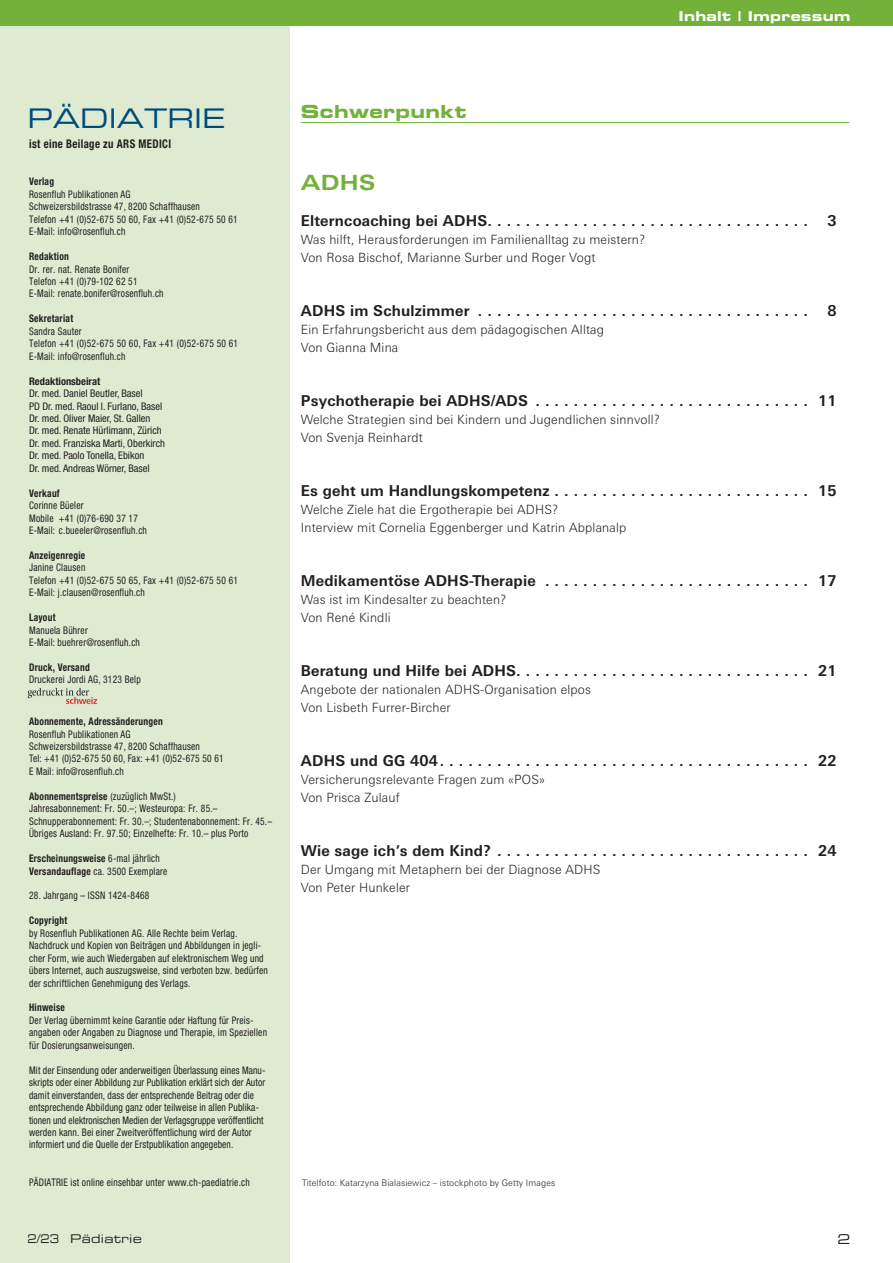
<style>
.page{position:relative;width:893px;height:1263px;background:#fff}
.page>*{position:absolute;margin:0;border:0;box-sizing:border-box;transform-origin:0 0}
.t1{font:27px "Eurostile Extended Two";color:#004a7f}
.t2{font:700 21px "Linotype Univers Extd";color:#73b13b}
.t3{font:18px "Eurostile Bold Extended Two";letter-spacing:.02em;color:#73b13b}
.t4{font:700 15px "Linotype Univers Basic";letter-spacing:.015em;color:#231f20}
.t5{font:13.5px "Eurostile Bold Extended Two";letter-spacing:.02em;color:#fff}
.t6{font:13.5px "Eurostile Extended Two";color:#231f20}
.t7{font:300 12.75px/18px "Linotype Univers Basic";letter-spacing:.015em;color:#231f20}
.t8{font:700 condensed 12px "Helvetica Neue";letter-spacing:.035em;color:#231f20;scale:.9 1}
.t9{font:12px "Eurostile Extended Two";letter-spacing:.02em;color:#231f20;scale:.8 1}
.t10{font:condensed 10.5px/12.5px "Helvetica Neue";letter-spacing:.025em;color:#231f20;scale:.9 1}
.t11{font:condensed 10.5px/12.5px "Helvetica Neue";color:#231f20}
.t12{font:700 condensed 10.5px "Helvetica Neue";letter-spacing:.025em;color:#231f20;scale:.9 1}
.t13{font:700 condensed 10.5px/12.5px "Helvetica Neue";letter-spacing:.025em;color:#231f20;scale:.9 1}
.t14{font:700 condensed 10.5px "Helvetica Neue";color:#231f20}
.t15{font:300 9px "Linotype Univers Basic";letter-spacing:.015em;color:#231f20}
.s1{font-weight:700}
.s2{font-weight:400}
</style>
<div class="page">
<div style="left:0;top:0;width:289px;height:1263px;background:#deebd1"></div>
<hr style="left:301px;top:122px;width:548px;height:1px;background:#73b13b">
<div style="left:0;top:0;width:893px;height:26px;background:#73b13b"></div>
<img style="left:27px;top:688px;width:71px;height:17px">
<p class="t5" style="left:678px;top:7px;width:174px">Inhalt | Impressum</p>
<h1 class="t1" style="left:28px;top:99px;width:199px">PÄDIATRIE</h1>
<p class="t8" style="left:29px;top:136px;width:159px">ist eine Beilage zu ARS MEDICI</p>
<p class="t12" style="left:29px;top:175px;width:29px">Verlag</p>
<p class="t10" style="left:29px;top:188px;width:233px">Rosenfluh Publikationen AG<br>Schweizersbildstrasse 47, 8200 Schaffhausen<br>Telefon +41 (0)52-675 50 60, Fax +41 (0)52-675 50 61<br>E-Mail: info@rosenfluh.ch</p>
<p class="t12" style="left:29px;top:250px;width:46px">Redaktion</p>
<p class="t10" style="left:29px;top:263px;width:151px">Dr. rer. nat. Renate Bonifer<br>Telefon +41 (0)79-102 62 51<br>E-Mail: renate.bonifer@rosenfluh.ch</p>
<p class="t12" style="left:29px;top:312px;width:50px">Sekretariat</p>
<p class="t10" style="left:29px;top:325px;width:234px">Sandra Sauter<br>Telefon +41 (0)52-675 50 60, Fax +41 (0)52-675 50 61<br>E-Mail: info@rosenfluh.ch</p>
<p class="t14" style="left:29px;top:374px;width:73px">Redaktionsbeirat</p>
<p class="t11" style="left:29px;top:387px;width:137px">Dr. med. Daniel Beutler, Basel<br>PD Dr. med. Raoul I. Furlano, Basel<br>Dr. med. Oliver Maier, St. Gallen<br>Dr. med. Renate Hürlimann, Zürich<br>Dr. med. Franziska Marti, Oberkirch<br>Dr. med. Paolo Tonella, Ebikon<br>Dr. med. Andreas Wörner, Basel</p>
<p class="t12" style="left:29px;top:487px;width:36px">Verkauf</p>
<p class="t10" style="left:29px;top:499px;width:132px">Corinne Büeler<br>Mobile +41 (0)76-690 37 17<br>E-Mail: c.bueeler@rosenfluh.ch</p>
<p class="t12" style="left:29px;top:549px;width:64px">Anzeigenregie</p>
<p class="t10" style="left:29px;top:561px;width:234px">Janine Clausen<br>Telefon +41 (0)52-675 50 65, Fax +41 (0)52-675 50 61<br>E-Mail: j.clausen@rosenfluh.ch</p>
<p class="t12" style="left:29px;top:611px;width:31px">Layout</p>
<p class="t10" style="left:29px;top:624px;width:125px">Manuela Bührer<br>E-Mail: buehrer@rosenfluh.ch</p>
<p class="t12" style="left:29px;top:661px;width:69px">Druck, Versand</p>
<p class="t10" style="left:29px;top:673px;width:126px">Druckerei Jordi AG, 3123 Belp</p>
<p class="t12" style="left:29px;top:715px;width:150px">Abonnemente, Adressänderungen</p>
<p class="t10" style="left:29px;top:727px;width:218px">Rosenfluh Publikationen AG<br>Schweizersbildstrasse 47, 8200 Schaffhausen<br>Tel: +41 (0)52-675 50 60, Fax: +41 (0)52-675 50 61<br>E Mail: info@rosenfluh.ch</p>
<p class="t10" style="left:29px;top:790px;width:271px"><span class="s1">Abonnementspreise</span> (zuzüglich MwSt.)<br>Jahresabonnement: Fr. 50.–; Westeuropa: Fr. 85.– Schnupperabonnement: Fr. 30.–; Studentenabonnement: Fr. 45.– Übriges Ausland: Fr. 97.50; Einzelhefte: Fr. 10.– plus Porto</p>
<p class="t13" style="left:29px;top:851px;width:155px">Erscheinungsweise <span class="s2">6-mal jährlich<br></span>Versandauflage <span class="s2">ca. 3500 Exemplare</span></p>
<p class="t10" style="left:29px;top:889px;width:135px">28. Jahrgang – ISSN 1424-8468</p>
<p class="t12" style="left:29px;top:914px;width:44px">Copyright</p>
<p class="t10" style="left:29px;top:927px;width:267px">by Rosenfluh Publikationen AG. Alle Rechte beim Verlag.<br>Nachdruck und Kopien von Beiträgen und Abbildungen in jegli&shy;cher Form, wie auch Wiedergaben auf elektronischem Weg und übers Internet, auch auszugsweise, sind verboten bzw. bedürfen der schriftlichen Genehmigung des Verlags.</p>
<p class="t12" style="left:29px;top:1001px;width:41px">Hinweise</p>
<p class="t10" style="left:29px;top:1014px;width:266px">Der Verlag übernimmt keine Garantie oder Haftung für Preis - angaben oder Angaben zu Diagnose und Therapie, im Speziellen für Dosierungsanweisungen.</p>
<p class="t10" style="left:29px;top:1064px;width:264px">Mit der Einsendung oder anderweitigen Überlassung eines Manu&shy;skripts oder einer Abbildung zur Publikation erklärt sich der Autor damit einverstanden, dass der entsprechende Beitrag oder die entsprechende Abbildung ganz oder teilweise in allen Publika&shy;tionen und elektronischen Medien der Verlagsgruppe veröffentlicht werden kann. Bei einer Zweitver öffentlichung wird der Autor informiert und die Quelle der Erstpublikation angegeben.</p>
<p class="t10" style="left:29px;top:1176px;width:247px">PÄDIATRIE ist online einsehbar unter www.ch-paediatrie.ch</p>
<p class="t9" style="left:28px;top:1230px;width:144px">2/23 Pädiatrie</p>
<h3 class="t3" style="left:301px;top:99px;width:167px">Schwerpunkt</h3>
<h2 class="t2" style="left:301px;top:170px;width:76px">ADHS</h2>
<h3 class="t4" style="left:301px;top:211px;width:509px">Elterncoaching bei ADHS. . . . . . . . . . . . . . . . . . . . . . . . . . . . . . . . . .</h3>
<h3 class="t4" style="left:827px;top:211px;width:11px">3</h3>
<p class="t7" style="left:301px;top:230px;width:346px">Was hilft, Herausforderungen im Familienalltag zu meistern?<br>Von Rosa Bischof, Marianne Surber und Roger Vogt</p>
<h3 class="t4" style="left:301px;top:301px;width:509px">ADHS im Schulzimmer . . . . . . . . . . . . . . . . . . . . . . . . . . . . . . . . . . .</h3>
<h3 class="t4" style="left:827px;top:301px;width:11px">8</h3>
<p class="t7" style="left:301px;top:320px;width:305px">Ein Erfahrungsbericht aus dem pädagogischen Alltag<br>Von Gianna Mina</p>
<h3 class="t4" style="left:301px;top:391px;width:537px">Psychotherapie bei ADHS/ADS . . . . . . . . . . . . . . . . . . . . . . . . . . . . . 11</h3>
<p class="t7" style="left:301px;top:410px;width:360px">Welche Strategien sind bei Kindern und Jugendlichen sinnvoll?<br>Von Svenja Reinhardt</p>
<h3 class="t4" style="left:301px;top:481px;width:537px">Es geht um Handlungskompetenz . . . . . . . . . . . . . . . . . . . . . . . . . . . 15</h3>
<p class="t7" style="left:301px;top:500px;width:327px">Welche Ziele hat die Ergotherapie bei ADHS?<br>Interview mit Cornelia Eggenberger und Katrin Abplanalp</p>
<h3 class="t4" style="left:301px;top:571px;width:537px">Medikamentöse ADHS-Therapie . . . . . . . . . . . . . . . . . . . . . . . . . . . . 17</h3>
<p class="t7" style="left:301px;top:590px;width:207px">Was ist im Kindesalter zu beachten?<br>Von René Kindli</p>
<h3 class="t4" style="left:301px;top:661px;width:537px">Beratung und Hilfe bei ADHS. . . . . . . . . . . . . . . . . . . . . . . . . . . . . . . 21</h3>
<p class="t7" style="left:301px;top:680px;width:292px">Angebote der nationalen ADHS-Organisation elpos<br>Von Lisbeth Furrer-Bircher</p>
<h3 class="t4" style="left:301px;top:751px;width:537px">ADHS und GG 404. . . . . . . . . . . . . . . . . . . . . . . . . . . . . . . . . . . . . . . 22</h3>
<p class="t7" style="left:301px;top:770px;width:246px">Versicherungsrelevante Fragen zum «POS»<br>Von Prisca Zulauf</p>
<h3 class="t4" style="left:301px;top:841px;width:537px">Wie sage ich’s dem Kind? . . . . . . . . . . . . . . . . . . . . . . . . . . . . . . . . . 24</h3>
<p class="t7" style="left:301px;top:860px;width:301px">Der Umgang mit Metaphern bei der Diagnose ADHS<br>Von Peter Hunkeler</p>
<p class="t15" style="left:302px;top:1177px;width:255px">Titelfoto: Katarzyna Bialasiewicz – istockphoto by Getty Images</p>
<p class="t6" style="left:837px;top:1230px;width:15px">2</p>
</div>
